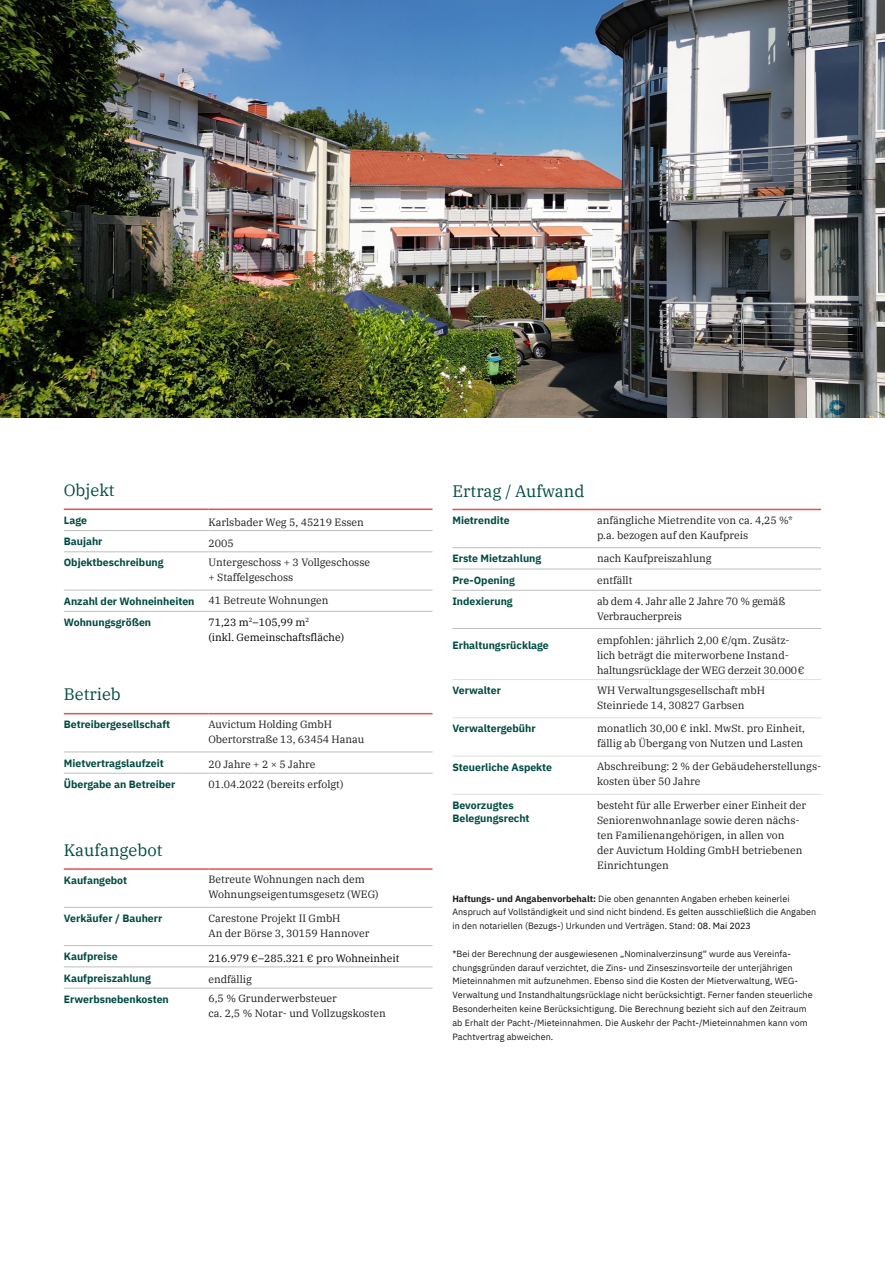
<style>
.page{position:relative;width:885px;height:1263px;background:#fff}
.page>*{position:absolute;margin:0;border:0;box-sizing:border-box;transform-origin:0 0}
.t1{font:16.5px "IBM Plex Serif";color:#004b42}
.t2{font:10.5px/15px "IBM Plex Serif";color:#1b1b1b}
.t3{font:700 10.5px/12.6px "IBM Plex Sans";color:#004b42}
.t4{font:10.5px/15px "IBM Plex Serif";color:#000}
.t5{font:9px/13.8px "IBM Plex Sans";letter-spacing:.005em;color:#1b1b1b}
.s1{font-weight:700}
.s2{color:#000}
</style>
<div class="page">
<img style="left:0;top:0;width:884px;height:417px">
<hr style="left:64px;top:611px;width:144px;height:1px;background:#bebebe">
<hr style="left:208px;top:611px;width:224px;height:1px;background:#bebebe">
<hr style="left:64px;top:945px;width:144px;height:1px;background:#bebebe">
<hr style="left:208px;top:945px;width:224px;height:1px;background:#bebebe">
<hr style="left:64px;top:530px;width:144px;height:1px;background:#bebebe">
<hr style="left:208px;top:530px;width:224px;height:1px;background:#bebebe">
<hr style="left:64px;top:551px;width:144px;height:1px;background:#bebebe">
<hr style="left:208px;top:551px;width:224px;height:1px;background:#bebebe">
<hr style="left:64px;top:590px;width:144px;height:1px;background:#bebebe">
<hr style="left:208px;top:590px;width:224px;height:1px;background:#bebebe">
<hr style="left:64px;top:967px;width:144px;height:1px;background:#bebebe">
<hr style="left:208px;top:967px;width:224px;height:1px;background:#bebebe">
<hr style="left:64px;top:988px;width:144px;height:1px;background:#bebebe">
<hr style="left:208px;top:988px;width:224px;height:1px;background:#bebebe">
<hr style="left:64px;top:752px;width:144px;height:1px;background:#bebebe">
<hr style="left:208px;top:752px;width:224px;height:1px;background:#bebebe">
<hr style="left:64px;top:773px;width:144px;height:1px;background:#bebebe">
<hr style="left:208px;top:773px;width:224px;height:1px;background:#bebebe">
<hr style="left:64px;top:508px;width:144px;height:2px;background:#ea504c">
<hr style="left:208px;top:508px;width:224px;height:2px;background:#ea504c">
<hr style="left:64px;top:713px;width:144px;height:1px;background:#ea504c">
<hr style="left:208px;top:713px;width:224px;height:1px;background:#ea504c">
<hr style="left:64px;top:868px;width:144px;height:2px;background:#ea504c">
<hr style="left:208px;top:868px;width:224px;height:2px;background:#ea504c">
<hr style="left:64px;top:907px;width:144px;height:1px;background:#bebebe">
<hr style="left:208px;top:907px;width:224px;height:1px;background:#bebebe">
<hr style="left:452px;top:717px;width:145px;height:1px;background:#dfdfdf">
<hr style="left:597px;top:717px;width:224px;height:1px;background:#dfdfdf">
<hr style="left:452px;top:756px;width:145px;height:1px;background:#dfdfdf">
<hr style="left:597px;top:756px;width:224px;height:1px;background:#dfdfdf">
<hr style="left:452px;top:547px;width:145px;height:1px;background:#bebebe">
<hr style="left:597px;top:547px;width:224px;height:1px;background:#bebebe">
<hr style="left:452px;top:569px;width:145px;height:1px;background:#bebebe">
<hr style="left:597px;top:569px;width:224px;height:1px;background:#bebebe">
<hr style="left:452px;top:590px;width:145px;height:1px;background:#bebebe">
<hr style="left:597px;top:590px;width:224px;height:1px;background:#bebebe">
<hr style="left:452px;top:628px;width:145px;height:1px;background:#bebebe">
<hr style="left:597px;top:628px;width:224px;height:1px;background:#bebebe">
<hr style="left:452px;top:679px;width:145px;height:1px;background:#dfdfdf">
<hr style="left:597px;top:679px;width:224px;height:1px;background:#dfdfdf">
<hr style="left:452px;top:794px;width:145px;height:1px;background:#dfdfdf">
<hr style="left:597px;top:794px;width:224px;height:1px;background:#dfdfdf">
<hr style="left:452px;top:509px;width:145px;height:1px;background:#ea504c">
<hr style="left:597px;top:509px;width:224px;height:1px;background:#ea504c">
<h1 class="t1" style="left:64px;top:478px;width:52px">Objekt</h1>
<p class="t3" style="left:64px;top:513px;width:25px">Lage</p>
<p class="t2" style="left:208px;top:513px;width:157px">Karlsbader Weg 5, 45219 Essen</p>
<p class="t3" style="left:64px;top:534px;width:40px">Baujahr</p>
<p class="t2" style="left:208px;top:534px;width:27px">2005</p>
<p class="t3" style="left:64px;top:555px;width:101px">Objektbeschreibung</p>
<p class="t2" style="left:208px;top:554px;width:163px">Untergeschoss + 3 Vollgeschosse + Staffelgeschoss</p>
<p class="t3" style="left:64px;top:594px;width:132px">Anzahl der Wohneinheiten</p>
<p class="t2" style="left:208px;top:592px;width:122px">41 Betreute Wohnungen</p>
<p class="t3" style="left:64px;top:615px;width:89px">Wohnungsgrößen</p>
<p class="t4" style="left:208px;top:613px;width:137px">71,23 m<sup>2</sup>–105,99 m<sup>2<br></sup>(inkl. Gemeinschaftsfläche)</p>
<h1 class="t1" style="left:64px;top:682px;width:58px">Betrieb</h1>
<p class="t3" style="left:64px;top:717px;width:108px">Betreibergesellschaft</p>
<p class="t2" style="left:208px;top:716px;width:157px">Auvictum Holding GmbH<br>Obertorstraße 13, 63454 Hanau</p>
<p class="t3" style="left:64px;top:756px;width:101px">Mietvertragslaufzeit</p>
<p class="t2" style="left:208px;top:756px;width:109px">20 Jahre + 2 × 5 Jahre</p>
<p class="t3" style="left:64px;top:777px;width:113px">Übergabe an Betreiber</p>
<p class="t2" style="left:208px;top:776px;width:136px">01.04.2022 (bereits erfolgt)</p>
<h1 class="t1" style="left:64px;top:838px;width:100px">Kaufangebot</h1>
<p class="t3" style="left:64px;top:873px;width:65px">Kaufangebot</p>
<p class="t2" style="left:208px;top:871px;width:172px">Betreute Wohnungen nach dem<br>Wohnungseigentumsgesetz (WEG)</p>
<p class="t3" style="left:64px;top:911px;width:100px">Verkäufer / Bauherr</p>
<p class="t2" style="left:208px;top:909px;width:162px">Carestone Projekt II GmbH<br>An der Börse 3, 30159 Hannover</p>
<p class="t3" style="left:64px;top:949px;width:55px">Kaufpreise</p>
<p class="t4" style="left:208px;top:949px;width:192px">216.979 €–285.321 € pro Wohneinheit</p>
<p class="t3" style="left:64px;top:971px;width:89px">Kaufpreiszahlung</p>
<p class="t2" style="left:208px;top:971px;width:45px">endfällig</p>
<p class="t3" style="left:64px;top:992px;width:106px">Erwerbsnebenkosten</p>
<p class="t2" style="left:208px;top:990px;width:179px">6,5 % Grunderwerbsteuer<br>ca. 2,5 % Notar- und Vollzugskosten</p>
<h1 class="t1" style="left:452px;top:478px;width:133px">Ertrag / Aufwand</h1>
<p class="t3" style="left:452px;top:513px;width:59px">Mietrendite</p>
<p class="t2" style="left:597px;top:511px;width:197px">anfängliche Mietrendite von ca. 4,25 %* p.a. bezogen auf den Kaufpreis</p>
<p class="t3" style="left:452px;top:551px;width:90px">Erste Mietzahlung</p>
<p class="t2" style="left:597px;top:550px;width:116px">nach Kaufpreiszahlung</p>
<p class="t3" style="left:452px;top:573px;width:64px">Pre-Opening</p>
<p class="t2" style="left:597px;top:572px;width:37px">entfällt</p>
<p class="t3" style="left:452px;top:594px;width:62px">Indexierung</p>
<p class="t2" style="left:597px;top:593px;width:190px">ab dem 4. Jahr alle 2 Jahre 70 % gemäß<br>Verbraucherpreis</p>
<p class="t3" style="left:452px;top:638px;width:98px">Erhaltungsrücklage</p>
<p class="t2" style="left:597px;top:632px;width:209px">empfohlen: jährlich 2,00 €/qm. Zusätz&shy;lich beträgt die miterworbene Instand&shy;haltungsrücklage der WEG derzeit 30.000€</p>
<p class="t3" style="left:452px;top:683px;width:50px">Verwalter</p>
<p class="t2" style="left:597px;top:682px;width:169px">WH Verwaltungsgesellschaft mbH<br>Steinriede 14, 30827 Garbsen</p>
<p class="t3" style="left:452px;top:721px;width:85px">Verwaltergebühr</p>
<p class="t2" style="left:597px;top:720px;width:209px">monatlich 30,00 € inkl. MwSt. pro Einheit, fällig ab Übergang von Nutzen und Lasten</p>
<p class="t3" style="left:452px;top:760px;width:101px">Steuerliche Aspekte</p>
<p class="t2" style="left:597px;top:758px;width:224px">Abschreibung: 2 % der Gebäudeherstellungs&shy;kosten über 50 Jahre</p>
<p class="t3" style="left:452px;top:798px;width:79px">Bevorzugtes<br>Belegungsrecht</p>
<p class="t2" style="left:597px;top:796px;width:210px">besteht für alle Erwerber einer Einheit der Seniorenwohnanlage sowie deren nächs&shy;ten Familienangehörigen, in allen von<br>der Auvictum Holding GmbH betriebenen Einrichtungen</p>
<p class="t5" style="left:452px;top:891px;width:365px"><span class="s1">Haftungs- und Angabenvorbehalt:</span> Die oben genannten Angaben erheben keinerlei<br>Anspruch auf Vollständigkeit und sind nicht bindend. Es gelten ausschließlich die Angaben in den notariellen (Bezugs-) Urkunden und Verträgen. Stand: <span class="s2">08. Mai 2023</span></p>
<p class="t5" style="left:452px;top:946px;width:362px">*Bei der Berechnung der ausgewiesenen „Nominalverzinsung“ wurde aus Vereinfa&shy;chungsgründen darauf verzichtet, die Zins- und Zinseszinsvorteile der unterjährigen Mieteinnahmen mit aufzunehmen. Ebenso sind die Kosten der Mietverwaltung, WEG-Verwaltung und Instandhaltungsrücklage nicht berücksichtigt. Ferner fanden steuerliche Besonderheiten keine Berücksichtigung. Die Berechnung bezieht sich auf den Zeitraum ab Erhalt der Pacht-/Mieteinnahmen. Die Auskehr der Pacht-/Mieteinnahmen kann vom Pachtvertrag abweichen.</p>
</div>
